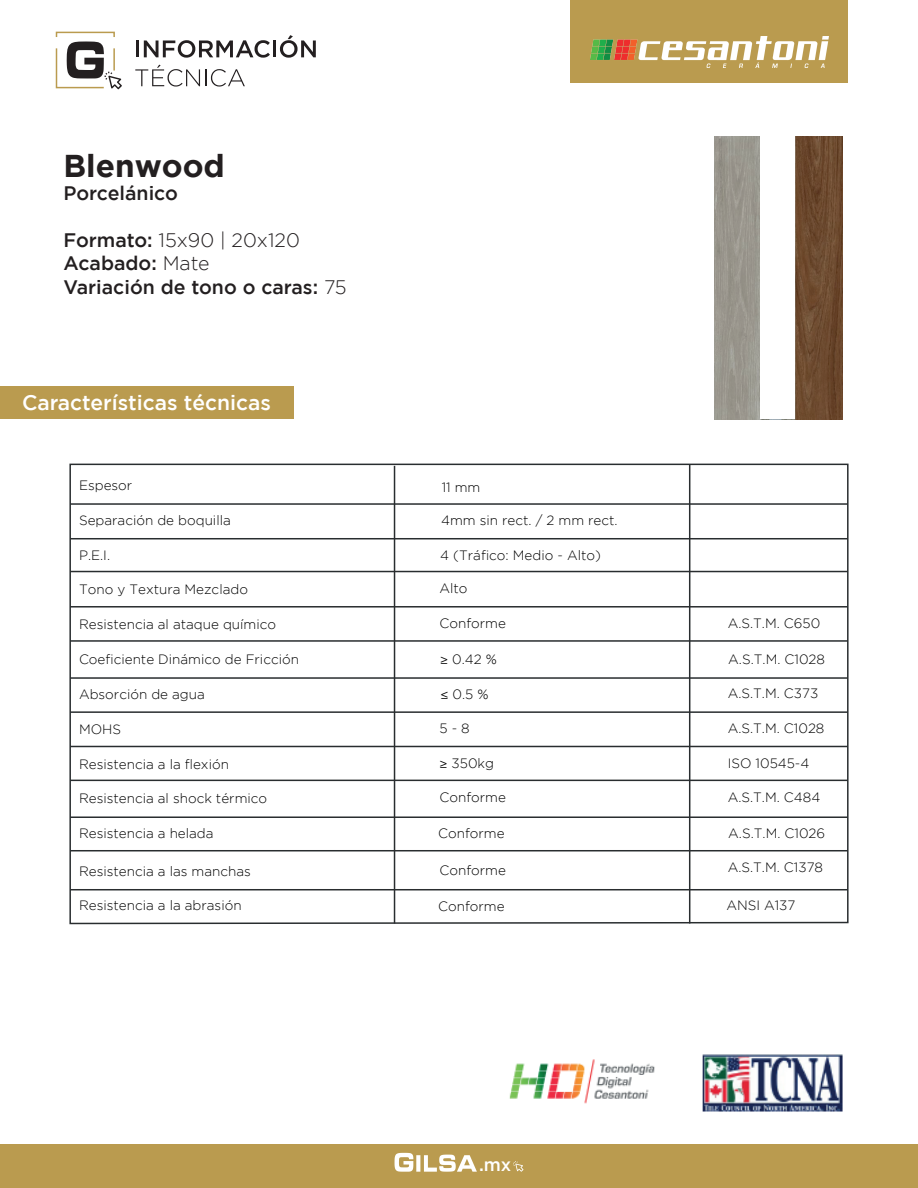
<style>
.page{position:relative;width:918px;height:1188px;background:#fff}
.page>*{position:absolute;margin:0;border:0;box-sizing:border-box;transform-origin:0 0}
.t1{font:700 31.5px "Gotham";color:#231f20}
.t2{font:500 21px "Gotham";color:#fff}
.t3{font:500 19.5px/23.4px "Gotham";color:#231f20}
.t4{font:500 18px "Gotham";color:#fff}
.t5{font:300 13.5px "Gotham";color:#000001}
.s1{font-weight:300}
.s2{font-family:"Myriad Pro";font-weight:400}
</style>
<div class="page">
<div style="left:56px;top:32px;width:59px;height:6px;border:2px solid #ba9b4f"></div>
<svg style="left:55px;top:41px;width:67px;height:48px"></svg>
<hr style="left:136px;top:41px;width:3px;height:16px;background:#231f20">
<svg style="left:144px;top:40px;width:126px;height:18px"></svg>
<hr style="left:273px;top:41px;width:3px;height:16px;background:#231f20">
<svg style="left:280px;top:35px;width:36px;height:23px"></svg>
<svg style="left:135px;top:65px;width:110px;height:22px"></svg>
<div style="left:570px;top:0;width:278px;height:82px;background:#ba9b4f"></div>
<img style="left:591px;top:37px;width:238px;height:31px">
<div style="left:0;top:386px;width:293px;height:33px;background:#ba9b4f"></div>
<div style="left:0;top:1144px;width:918px;height:44px;background:#ba9b4f"></div>
<svg style="left:394px;top:1152px;width:83px;height:20px"></svg>
<svg style="left:513px;top:1161px;width:11px;height:11px"></svg>
<svg style="left:69px;top:463px;width:780px;height:462px"></svg>
<hr style="left:70px;top:503px;width:778px;height:2px;background:#292d2f">
<hr style="left:70px;top:538px;width:778px;height:1px;background:#292d2f">
<hr style="left:70px;top:571px;width:778px;height:1px;background:#292d2f">
<hr style="left:394px;top:466px;width:1px;height:457px;background:#292d2f">
<hr style="left:689px;top:464px;width:1px;height:459px;background:#292d2f">
<hr style="left:70px;top:606px;width:778px;height:2px;background:#292d2f">
<hr style="left:70px;top:640px;width:778px;height:2px;background:#292d2f">
<hr style="left:70px;top:677px;width:778px;height:2px;background:#292d2f">
<hr style="left:70px;top:711px;width:778px;height:2px;background:#292d2f">
<hr style="left:70px;top:746px;width:778px;height:1px;background:#292d2f">
<hr style="left:70px;top:780px;width:778px;height:1px;background:#292d2f">
<hr style="left:70px;top:816px;width:778px;height:2px;background:#292d2f">
<hr style="left:70px;top:850px;width:778px;height:1px;background:#292d2f">
<hr style="left:70px;top:889px;width:778px;height:1px;background:#292d2f">
<img style="left:509px;top:1059px;width:146px;height:45px">
<img style="left:702px;top:1054px;width:141px;height:58px">
<img style="left:714px;top:136px;width:129px;height:283px">
<div style="left:761px;top:136px;width:34px;height:283px;background:#fff"></div>
<h1 class="t1" style="left:64px;top:147px;width:163px">Blenwood</h1>
<h3 class="t3" style="left:64px;top:181px;width:116px">Porcelánico</h3>
<h3 class="t3" style="left:64px;top:228px;width:285px">Formato: <span class="s1">15x90 | 20x120<br></span>Acabado: <span class="s1">Mate<br></span>Variación de tono o caras: <span class="s1">75</span></h3>
<h2 class="t2" style="left:22px;top:391px;width:251px">Características técnicas</h2>
<p class="t5" style="left:79px;top:478px;width:55px">Espesor</p>
<p class="t5" style="left:79px;top:513px;width:153px">Separación de boquilla</p>
<p class="t5" style="left:79px;top:547px;width:33px">P.E.I.</p>
<p class="t5" style="left:79px;top:582px;width:170px">Tono y Textura Mezclado</p>
<p class="t5" style="left:79px;top:617px;width:199px">Resistencia al ataque químico</p>
<p class="t5" style="left:79px;top:652px;width:221px">Coeficiente Dinámico de Fricción</p>
<p class="t5" style="left:79px;top:687px;width:127px">Absorción de agua</p>
<p class="t5" style="left:79px;top:722px;width:44px">MOHS</p>
<p class="t5" style="left:79px;top:757px;width:151px">Resistencia a la flexión</p>
<p class="t5" style="left:79px;top:791px;width:190px">Resistencia al shock térmico</p>
<p class="t5" style="left:79px;top:826px;width:136px">Resistencia a helada</p>
<p class="t5" style="left:79px;top:864px;width:173px">Resistencia a las manchas</p>
<p class="t5" style="left:79px;top:897px;width:164px">Resistencia a la abrasión</p>
<p class="t5" style="left:442px;top:480px;width:40px">11 mm</p>
<p class="t5" style="left:441px;top:513px;width:178px">4mm sin rect. / 2 mm rect.</p>
<p class="t5" style="left:440px;top:547px;width:162px">4 (Tráfico: Medio - Alto)</p>
<p class="t5" style="left:440px;top:581px;width:30px">Alto</p>
<p class="t5" style="left:440px;top:616px;width:68px">Conforme</p>
<p class="t5" style="left:440px;top:652px;width:58px"><span class="s2">≥</span> 0.42 %</p>
<p class="t5" style="left:441px;top:687px;width:50px"><span class="s2">≤</span> 0.5 %</p>
<p class="t5" style="left:440px;top:721px;width:32px">5 - 8</p>
<p class="t5" style="left:440px;top:755px;width:56px"><span class="s2">≥</span> 350kg</p>
<p class="t5" style="left:440px;top:790px;width:68px">Conforme</p>
<p class="t5" style="left:438px;top:826px;width:68px">Conforme</p>
<p class="t5" style="left:440px;top:863px;width:68px">Conforme</p>
<p class="t5" style="left:438px;top:899px;width:68px">Conforme</p>
<h3 class="t4" style="left:479px;top:1155px;width:34px">.mx</h3>
<p class="t5" style="left:728px;top:616px;width:94px">A.S.T.M. C650</p>
<p class="t5" style="left:728px;top:652px;width:98px">A.S.T.M. C1028</p>
<p class="t5" style="left:728px;top:686px;width:92px">A.S.T.M. C373</p>
<p class="t5" style="left:728px;top:721px;width:98px">A.S.T.M. C1028</p>
<p class="t5" style="left:728px;top:755px;width:83px">ISO 10545-4</p>
<p class="t5" style="left:728px;top:790px;width:94px">A.S.T.M. C484</p>
<p class="t5" style="left:728px;top:826px;width:98px">A.S.T.M. C1026</p>
<p class="t5" style="left:728px;top:860px;width:97px">A.S.T.M. C1378</p>
<p class="t5" style="left:726px;top:898px;width:71px">ANSI A137</p>
</div>
